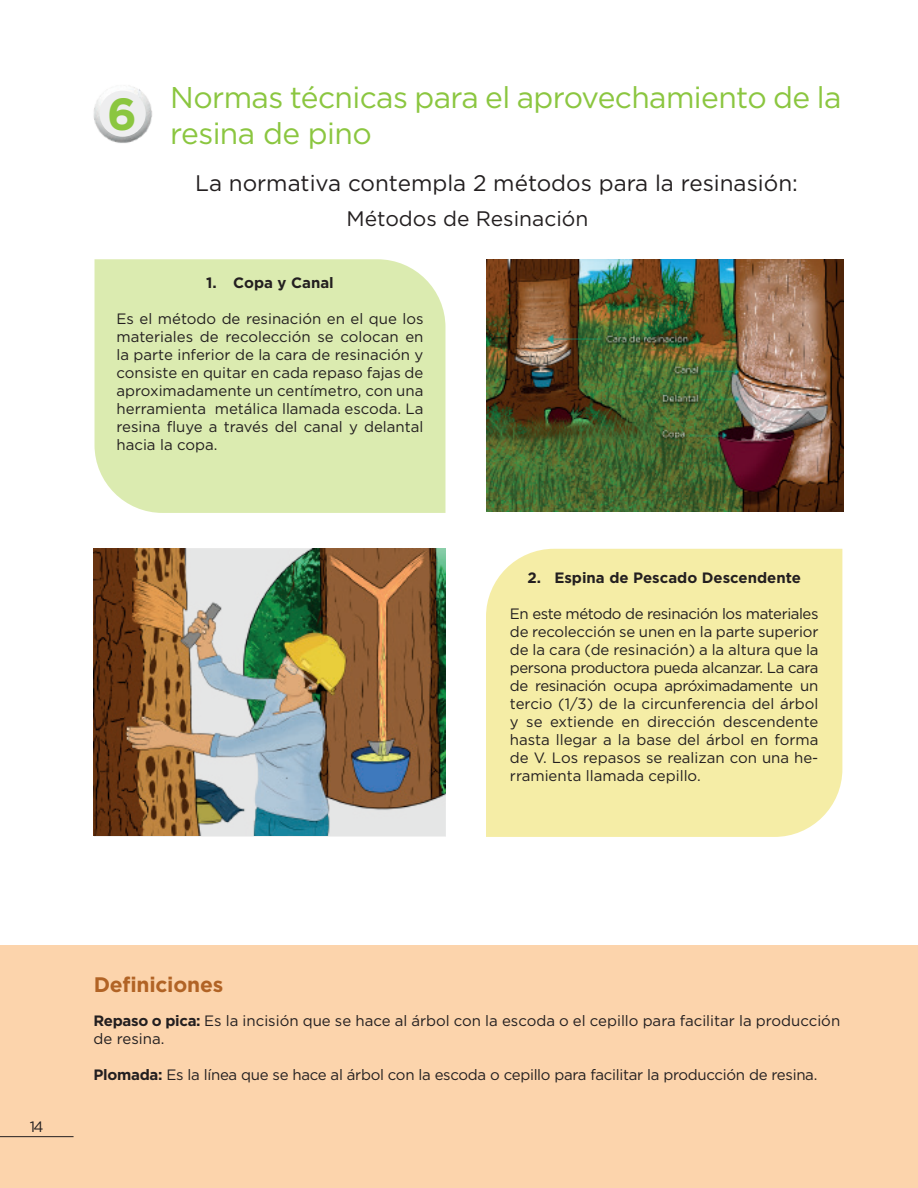
<style>
.page{position:relative;width:918px;height:1188px;background:#fff}
.page>*{position:absolute;margin:0;border:0;box-sizing:border-box;transform-origin:0 0}
.t1{font:30px/36px "Gotham";letter-spacing:-.02em;color:#8bc640}
.t2{font:22.5px "Gotham";color:#231f20}
.t3{font:21px "Gotham";color:#231f20}
.t4{font:700 21px "Gotham";letter-spacing:-.01em;color:#b16325}
.t5{font:15px/18px "Gotham";color:#231f20;text-align:justify}
.t6{font:15px "Gotham";letter-spacing:-.02em;color:#231f20}
.t7{font:700 15px "Gotham";color:#231f20}
.s1{font-weight:700}
</style>
<div class="page">
<div style="left:0;top:945px;width:918px;height:243px;background:#fcd4ac"></div>
<hr style="left:0;top:1136px;width:74px;height:1px;background:#231f20">
<svg style="left:94px;top:259px;width:352px;height:254px;background:#dcecb4"></svg>
<div style="left:486px;top:549px;width:356px;height:288px;background:#f5eda6"></div>
<img style="left:486px;top:259px;width:357px;height:253px">
<img style="left:94px;top:549px;width:351px;height:286px">
<img style="left:93px;top:87px;width:59px;height:56px">
<div style="left:100px;top:91px;width:46px;height:46px;background:#eeeeef;border-radius:50%"></div>
<h1 class="t1" style="left:107px;top:78px;width:736px;text-indent:63px">Normas técnicas para el aprovechamiento de la<br><sup>6</sup> resina de pino</h1>
<h2 class="t2" style="left:195px;top:169px;width:604px">La normativa contempla 2 métodos para la resinasión:</h2>
<h3 class="t3" style="left:347px;top:205px;width:243px">Métodos de Resinación</h3>
<p class="t7" style="left:206px;top:274px;width:129px">1. Copa y Canal</p>
<p class="t5" style="left:117px;top:310px;width:308px">Es el método de resinación en el que los materiales de recolección se colocan en la parte inferior de la cara de resinación y consiste en quitar en cada repaso fajas de aproximadamente un centímetro, con una herramienta metálica llamada escoda. La resina fluye a través del canal y delantal hacia la copa.</p>
<p class="t7" style="left:527px;top:569px;width:275px">2. Espina de Pescado Descendente</p>
<p class="t5" style="left:510px;top:604px;width:310px">En este método de resinación los materiales de recolección se unen en la parte superior de la cara (de resinación) a la altura que la persona productora pueda alcanzar. La cara de resinación ocupa apróximadamente un tercio (1/3) de la circunferencia del árbol y se extiende en dirección descendente hasta llegar a la base del árbol en forma de V. Los repasos se realizan con una he&shy;rramienta llamada cepillo.</p>
<p class="t5" style="left:30px;top:1118px;width:15px">14</p>
<h3 class="t4" style="left:94px;top:972px;width:131px">Definiciones</h3>
<p class="t5" style="left:94px;top:1012px;width:748px"><span class="s1">Repaso o pica:</span> Es la incisión que se hace al árbol con la escoda o el cepillo para facilitar la producción de resina.</p>
<p class="t6" style="left:94px;top:1066px;width:725px"><span class="s1">Plomada:</span> Es la línea que se hace al árbol con la escoda o cepillo para facilitar la producción de resina.</p>
</div>
